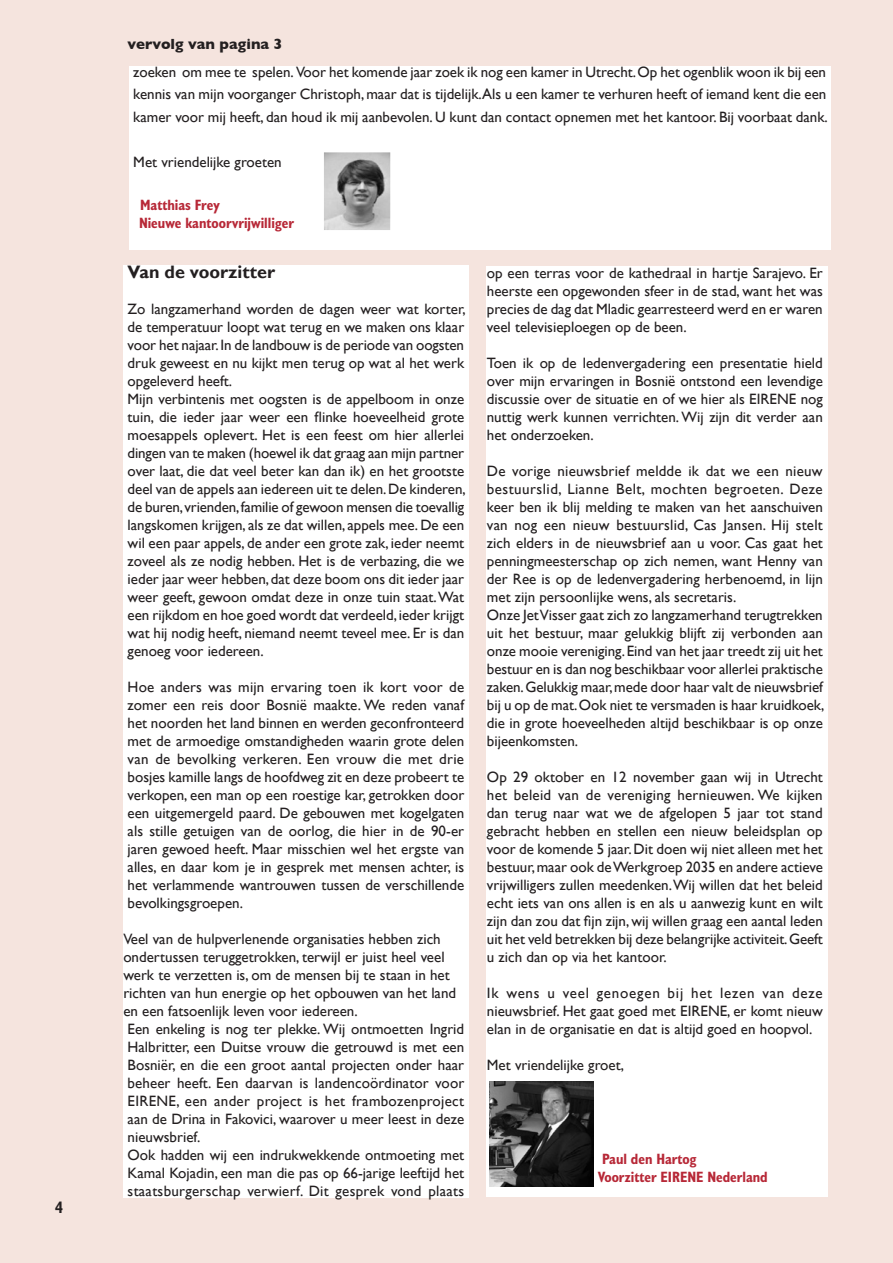
<style>
.page{position:relative;width:893px;height:1263px;background:#f5e4de}
.page>*{position:absolute;margin:0;border:0;box-sizing:border-box;transform-origin:0 0}
.t1{font:700 18px "Gill Sans";color:#231f20}
.t2{font:700 condensed 16.5px "Humanist 521 BT";color:#231f20}
.t3{font:15px/18px "Gill Sans";color:#231f20;text-align:justify}
.t4{font:700 condensed 15px/18px "Humanist 521 BT";color:#b72837}
.t5{font:700 15px "Gill Sans";color:#231f20}
</style>
<div class="page">
<div style="left:123px;top:266px;width:345px;height:932px;background:#fff"></div>
<div style="left:486px;top:266px;width:342px;height:930px;background:#fff"></div>
<img style="left:489px;top:1081px;width:105px;height:105px">
<div style="left:129px;top:67px;width:702px;height:183px;background:#fff"></div>
<img style="left:324px;top:152px;width:66px;height:78px">
<p class="t2" style="left:55px;top:1197px;width:9px">4</p>
<p class="t5" style="left:128px;top:35px;width:156px">vervolg van pagina 3</p>
<p class="t3" style="left:133px;top:61px;width:696px;line-height:22.5px">zoeken om mee te spelen. Voor het komende jaar zoek ik nog een kamer in Utrecht. Op het ogenblik woon ik bij een kennis van mijn voorganger Christoph, maar dat is tijdelijk.Als u een kamer te verhuren heeft of iemand kent die een kamer voor mij heeft, dan houd ik mij aanbevolen. U kunt dan contact opnemen met het kantoor. Bij voorbaat dank.</p>
<p class="t3" style="left:133px;top:153px;width:150px">Met vriendelijke groeten</p>
<p class="t4" style="left:139px;top:196px;width:157px">Matthias Frey<br>Nieuwe kantoorvrijwilliger</p>
<p class="t1" style="left:128px;top:261px;width:149px">Van de voorzitter</p>
<p class="t3" style="left:128px;top:300px;width:340px;text-align:left">Zo langzamerhand worden de dagen weer wat korter, de temperatuur loopt wat terug en we maken ons klaar voor het najaar. In de landbouw is de periode van oogsten druk geweest en nu kijkt men terug op wat al het werk opgeleverd heeft.<br>Mijn verbintenis met oogsten is de appelboom in onze tuin, die ieder jaar weer een flinke hoeveelheid grote moesappels oplevert. Het is een feest om hier allerlei dingen van te maken (hoewel ik dat graag aan mijn partner over laat, die dat veel beter kan dan ik) en het grootste deel van de appels aan iedereen uit te delen. De kinderen, de buren, vrienden, familie of gewoon mensen die toevallig langskomen krijgen, als ze dat willen, appels mee. De een wil een paar appels, de ander een grote zak, ieder neemt zoveel als ze nodig hebben. Het is de verbazing, die we ieder jaar weer hebben, dat deze boom ons dit ieder jaar weer geeft, gewoon omdat deze in onze tuin staat. Wat een rijkdom en hoe goed wordt dat verdeeld, ieder krijgt wat hij nodig heeft, niemand neemt teveel mee. Er is dan genoeg voor iedereen.</p>
<p class="t3" style="left:128px;top:678px;width:338px">Hoe anders was mijn ervaring toen ik kort voor de zomer een reis door Bosnië maakte. We reden vanaf het noorden het land binnen en werden geconfronteerd met de armoedige omstandigheden waarin grote delen van de bevolking verkeren. Een vrouw die met drie bosjes kamille langs de hoofdweg zit en deze probeert te verkopen, een man op een roestige kar, getrokken door een uitgemergeld paard. De gebouwen met kogelgaten als stille getuigen van de oorlog, die hier in de 90-er jaren gewoed heeft. Maar misschien wel het ergste van alles, en daar kom je in gesprek met mensen achter, is het verlammende wantrouwen tussen de verschillende bevolkingsgroepen.</p>
<p class="t3" style="left:123px;top:930px;width:342px;text-align:left">Veel van de hulpverlenende organisaties hebben zich ondertussen teruggetrokken, terwijl er juist heel veel werk te verzetten is, om de mensen bij te staan in het richten van hun energie op het opbouwen van het land en een fatsoenlijk leven voor iedereen.<br>Een enkeling is nog ter plekke. Wij ontmoetten Ingrid Halbritter, een Duitse vrouw die getrouwd is met een Bosniër, en die een groot aantal projecten onder haar beheer heeft. Een daarvan is landencoördinator voor EIRENE, een ander project is het frambozenproject aan de Drina in Fakovici, waarover u meer leest in deze nieuwsbrief.<br>Ook hadden wij een indrukwekkende ontmoeting met Kamal Kojadin, een man die pas op 66-jarige leeftijd het staatsburgerschap verwierf. Dit gesprek vond plaats</p>
<p class="t3" style="left:487px;top:264px;width:337px">op een terras voor de kathedraal in hartje Sarajevo. Er heerste een opgewonden sfeer in de stad, want het was precies de dag dat Mladic gearresteerd werd en er waren veel televisieploegen op de been.</p>
<p class="t3" style="left:487px;top:354px;width:337px">Toen ik op de ledenvergadering een presentatie hield over mijn ervaringen in Bosnië ontstond een levendige discussie over de situatie en of we hier als EIRENE nog nuttig werk kunnen verrichten. Wij zijn dit verder aan het onderzoeken.</p>
<p class="t3" style="left:487px;top:462px;width:339px;text-align:left">De vorige nieuwsbrief meldde ik dat we een nieuw bestuurslid, Lianne Belt, mochten begroeten. Deze keer ben ik blij melding te maken van het aanschuiven van nog een nieuw bestuurslid, Cas Jansen. Hij stelt zich elders in de nieuwsbrief aan u voor. Cas gaat het penningmeesterschap op zich nemen, want Henny van der Ree is op de ledenvergadering herbenoemd, in lijn met zijn persoonlijke wens, als secretaris.<br>Onze Jet Visser gaat zich zo langzamerhand terugtrekken uit het bestuur, maar gelukkig blijft zij verbonden aan onze mooie vereniging. Eind van het jaar treedt zij uit het bestuur en is dan nog beschikbaar voor allerlei praktische zaken. Gelukkig maar, mede door haar valt de nieuwsbrief bij u op de mat. Ook niet te versmaden is haar kruidkoek, die in grote hoeveelheden altijd beschikbaar is op onze bijeenkomsten.</p>
<p class="t3" style="left:487px;top:768px;width:337px">Op 29 oktober en 12 november gaan wij in Utrecht het beleid van de vereniging hernieuwen. We kijken dan terug naar wat we de afgelopen 5 jaar tot stand gebracht hebben en stellen een nieuw beleidsplan op voor de komende 5 jaar. Dit doen wij niet alleen met het bestuur, maar ook de Werkgroep 2035 en andere actieve vrijwilligers zullen meedenken. Wij willen dat het beleid echt iets van ons allen is en als u aanwezig kunt en wilt zijn dan zou dat fijn zijn, wij willen graag een aantal leden uit het veld betrekken bij deze belangrijke activiteit. Geeft u zich dan op via het kantoor.</p>
<p class="t3" style="left:487px;top:984px;width:337px">Ik wens u veel genoegen bij het lezen van deze nieuwsbrief. Het gaat goed met EIRENE, er komt nieuw elan in de organisatie en dat is altijd goed en hoopvol.</p>
<p class="t3" style="left:487px;top:1056px;width:139px">Met vriendelijke groet,</p>
<p class="t4" style="left:598px;top:1149px;width:171px">Paul den Hartog<br>Voorzitter EIRENE Nederland</p>
</div>
